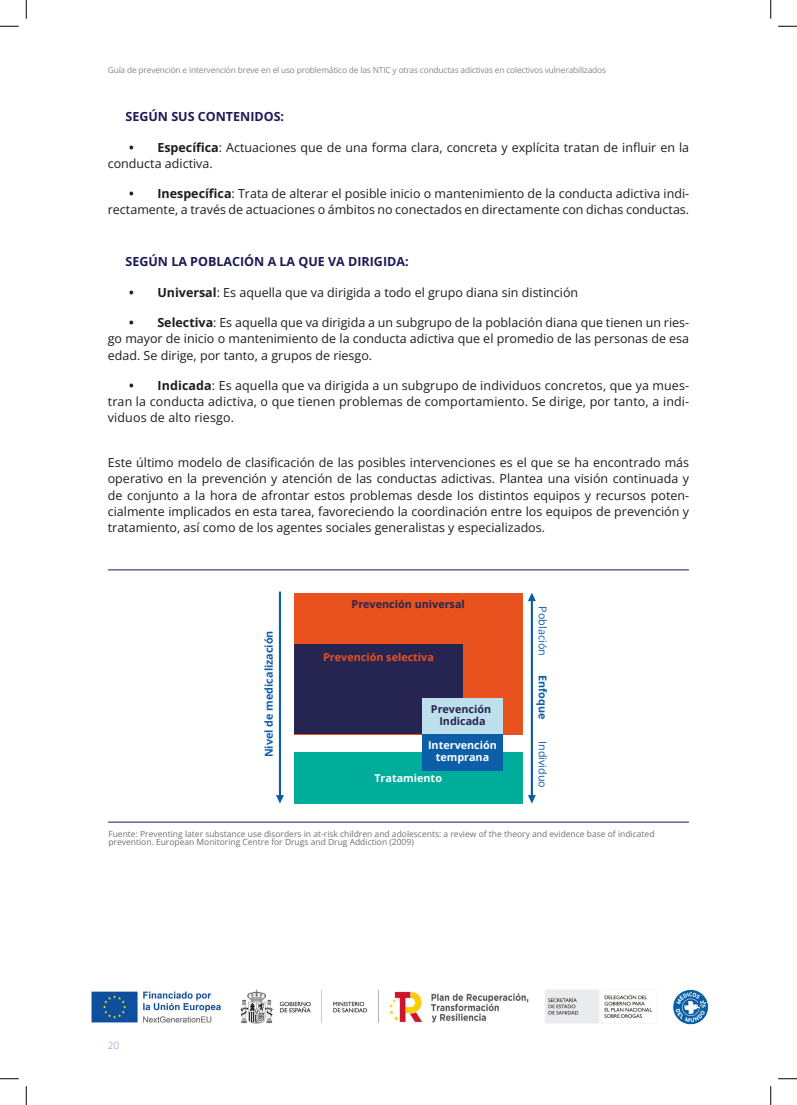
<style>
.page{position:relative;width:797px;height:1105px;background:#fff}
.page>*{position:absolute;margin:0;border:0;box-sizing:border-box;transform-origin:0 0}
.texto{font:12.5px/16.2px "Open Sans";color:#1d1d1b;text-align:justify}
.texto-2{font:700 12.5px "Open Sans";color:#1d1a55}
.t1{font:700 10.75px/11.9px "Open Sans";color:#262451;text-align:center}
.t2{font:700 10.75px/11.9px "Open Sans";color:#fff;text-align:center}
.t3{font:700 10.75px "Open Sans";color:#0c5ea9}
.t4{font:700 10.75px "Open Sans";color:#e9511e}
.t5{font:10.75px "Open Sans";color:#0c5ea9}
.t6{font:300 10px "Open Sans";color:#7295ce}
.t7{font:8.5px/8.5px "Open Sans";color:#70706f}
.t8{font:8.38px "Open Sans";letter-spacing:-.02em;color:#878787}
.s1{font-weight:700}
</style>
<div class="page">
<img style="left:91px;top:989px;width:561px;height:35px">
<img style="left:673px;top:989px;width:35px;height:36px">
<hr style="left:108px;top:570px;width:580px;height:1px;background:#1d1a55">
<hr style="left:108px;top:822px;width:580px;height:1px;background:#1d1a55">
<div style="left:294px;top:593px;width:228px;height:141px;background:#e9511e"></div>
<div style="left:294px;top:752px;width:228px;height:52px;background:#00ad9b"></div>
<div style="left:294px;top:644px;width:169px;height:90px;background:#262451"></div>
<div style="left:422px;top:698px;width:81px;height:36px;background:#bee0ed"></div>
<div style="left:422px;top:734px;width:81px;height:36px;background:#0c5ea9"></div>
<svg style="left:276px;top:795px;width:8px;height:9px"></svg>
<svg style="left:528px;top:795px;width:8px;height:9px"></svg>
<hr style="left:279px;top:593px;width:2px;height:202px;background:#0b5da8">
<svg style="left:528px;top:593px;width:8px;height:8px"></svg>
<hr style="left:531px;top:601px;width:2px;height:196px;background:#0b5da8">
<svg style="left:0;top:25px;width:19px;height:2px"></svg>
<svg style="left:778px;top:25px;width:19px;height:2px"></svg>
<svg style="left:0;top:1078px;width:19px;height:1px"></svg>
<svg style="left:778px;top:1078px;width:19px;height:1px"></svg>
<svg style="left:25px;top:0;width:2px;height:19px"></svg>
<svg style="left:25px;top:1086px;width:2px;height:19px"></svg>
<svg style="left:770px;top:0;width:1px;height:19px"></svg>
<svg style="left:770px;top:1086px;width:1px;height:19px"></svg>
<p class="t8" style="left:108px;top:64px;width:499px">Guía de prevención e intervención breve en el uso problemático de las NTIC y otras conductas adictivas en colectivos vulnerabilizados</p>
<p class="texto-2" style="left:125px;top:108px;width:160px">SEGÚN SUS CONTENIDOS:</p>
<p class="texto" style="left:108px;top:139px;width:583px;text-indent:21px"><span class="s1">• Específica</span>: Actuaciones que de una forma clara, concreta y explícita tratan de influir en la conducta adictiva.</p>
<p class="texto" style="left:108px;top:185px;width:583px;text-align:right"><span class="s1">• Inespecífica</span>: Trata de alterar el posible inicio o mantenimiento de la conducta adictiva indi&shy;rectamente, a través de actuaciones o ámbitos no conectados en directamente con dichas conductas.</p>
<p class="texto-2" style="left:125px;top:253px;width:284px">SEGÚN LA POBLACIÓN A LA QUE VA DIRIGIDA:</p>
<p class="texto" style="left:129px;top:284px;width:450px"><span class="s1">• Universal</span>: Es aquella que va dirigida a todo el grupo diana sin distinción</p>
<p class="texto" style="left:108px;top:314px;width:583px;text-indent:21px"><span class="s1">• Selectiva</span>: Es aquella que va dirigida a un subgrupo de la población diana que tienen un ries&shy;go mayor de inicio o mantenimiento de la conducta adictiva que el promedio de las personas de esa edad. Se dirige, por tanto, a grupos de riesgo.</p>
<p class="texto" style="left:108px;top:377px;width:583px;text-indent:21px"><span class="s1">• Indicada</span>: Es aquella que va dirigida a un subgrupo de individuos concretos, que ya mues&shy;tran la conducta adictiva, o que tienen problemas de comportamiento. Se dirige, por tanto, a indi&shy;viduos de alto riesgo.</p>
<p class="texto" style="left:108px;top:454px;width:583px">Este último modelo de clasificación de las posibles intervenciones es el que se ha encontrado más operativo en la prevención y atención de las conductas adictivas. Plantea una visión continuada y de conjunto a la hora de afrontar estos problemas desde los distintos equipos y recursos poten&shy;cialmente implicados en esta tarea, favoreciendo la coordinación entre los equipos de prevención y tratamiento, así como de los agentes sociales generalistas y especializados.</p>
<p class="t3" style="left:261px;top:757px;width:128px;rotate:-90deg">Nivel de medicalización</p>
<p class="t1" style="left:351px;top:597px;width:115px">Prevención universal</p>
<p class="t4" style="left:323px;top:649px;width:112px">Prevención selectiva</p>
<p class="t1" style="left:431px;top:703px;width:62px">Prevención<br>Indicada</p>
<p class="t2" style="left:428px;top:739px;width:70px">Intervención temprana</p>
<p class="t2" style="left:374px;top:772px;width:69px">Tratamiento</p>
<p class="t5" style="left:550px;top:606px;width:51px;rotate:90deg">Población</p>
<p class="t3" style="left:550px;top:675px;width:46px;rotate:90deg">Enfoque</p>
<p class="t5" style="left:550px;top:741px;width:48px;rotate:90deg">Individuo</p>
<p class="t7" style="left:108px;top:829px;width:547px">Fuente: Preventing later substance use disorders in at-risk children and adolescents: a review of the theory and evidence base of indicated prevention. European Monitoring Centre for Drugs and Drug Addiction (2009)</p>
<p class="t6" style="left:108px;top:1039px;width:13px">20</p>
</div>
